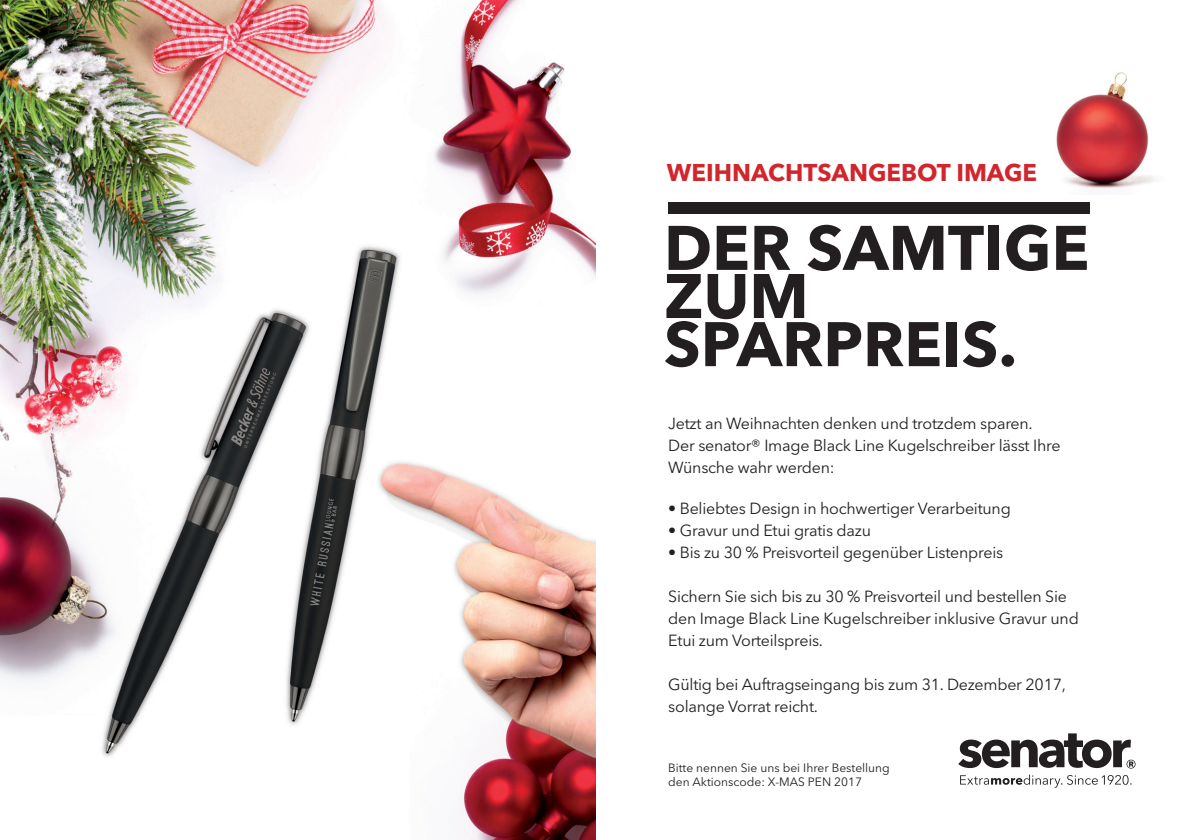
<style>
.page{position:relative;width:1191px;height:840px;background:#fff}
.page>*{position:absolute;margin:0;border:0;box-sizing:border-box;transform-origin:0 0}
.t1{font:700 62.2px/48px "Avenir Next W1 G";color:#231f20}
.t2{font:700 24px "Avenir Next W1 G";color:#d0262c}
.t3{font:16px/22px "Avenir Next W1 G";letter-spacing:-.015em;color:#231f20}
.t4{font:12px/14.4px "Avenir Next W1 G";color:#231f20}
</style>
<div class="page">
<img style="left:1056px;top:72px;width:99px;height:117px">
<div style="left:668px;top:202px;width:421px;height:12px;background:#231f20"></div>
<svg style="left:958px;top:733px;width:177px;height:35px"></svg>
<svg style="left:960px;top:774px;width:171px;height:13px"></svg>
<img style="left:0;top:0;width:595px;height:839px">
<h2 class="t2" style="left:667px;top:158px;width:372px">WEIHNACHTSANGEBOT IMAGE</h2>
<h1 class="t1" style="left:664px;top:223px;width:427px">DER SAMTIGE<br>ZUM<br>SPARPREIS.</h1>
<p class="t3" style="left:668px;top:412px;width:394px">Jetzt an Weihnachten denken und trotzdem sparen.<br>Der senator® Image Black Line Kugelschreiber lässt Ihre<br>Wünsche wahr werden:</p>
<p class="t3" style="left:668px;top:497px;width:344px">• Beliebtes Design in hochwertiger Verarbeitung</p>
<p class="t3" style="left:668px;top:519px;width:204px">• Gravur und Etui gratis dazu</p>
<p class="t3" style="left:668px;top:541px;width:336px">• Bis zu 30 % Preisvorteil gegenüber Listenpreis</p>
<p class="t3" style="left:668px;top:585px;width:412px">Sichern Sie sich bis zu 30 % Preisvorteil und bestellen Sie den Image Black Line Kugelschreiber inklusive Gravur und<br>Etui zum Vorteilspreis.</p>
<p class="t3" style="left:668px;top:673px;width:399px">Gültig bei Auftragseingang bis zum 31. Dezember 2017, solange Vorrat reicht.</p>
<p class="t4" style="left:668px;top:760px;width:223px">Bitte nennen Sie uns bei Ihrer Bestellung den Aktionscode: X-MAS PEN 2017</p>
</div>
